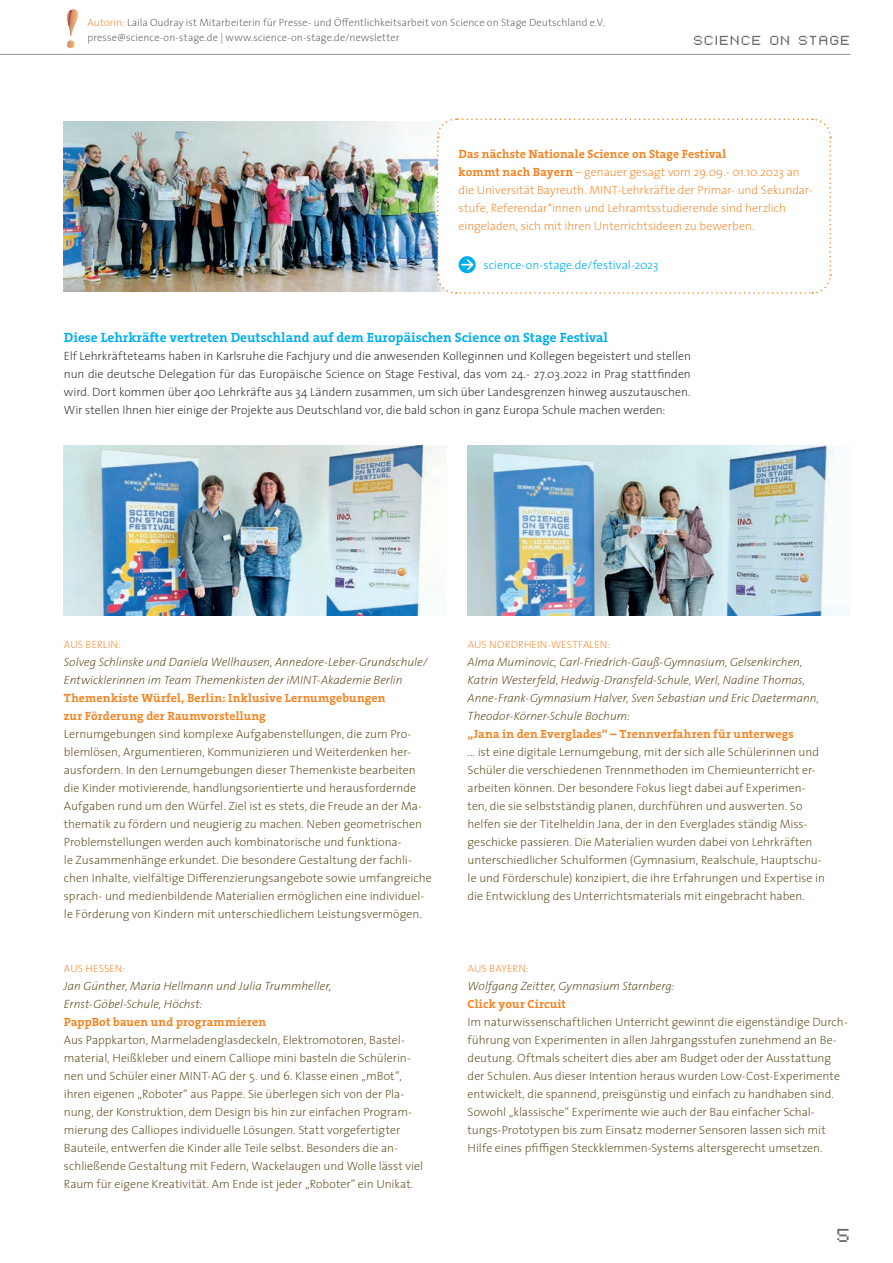
<style>
.page{position:relative;width:893px;height:1263px;background:#fff}
.page>*{position:absolute;margin:0;border:0;box-sizing:border-box;transform-origin:0 0}
.t1{font:15px "Pixel FJ8 pt 1 Normal";color:#6c6d70}
.t2{font:700 13.5px "The Serif";color:#00aeef}
.t3{font:200 12px/18px "The Sans";color:#564414}
.t4{font:italic 200 12px/18px "The Sans";letter-spacing:-.005em;color:#564414}
.t5{font:200 12px/18px "The Sans";color:#231f20;text-align:justify}
.t6{font:200 12px/18px "The Sans";color:#f58220}
.t7{font:700 12px/18px "The Serif B W7";letter-spacing:.015em;color:#f58220}
.t8{font:300 12px "The Sans";letter-spacing:.005em;color:#00aeef}
.t9{font:200 10.5px/15px "The Sans";letter-spacing:.005em;color:#57585a}
.t10{font:200 10.5px "The Sans";letter-spacing:.015em;color:#f58220}
.t11{font:10.5px "Pixel FJ8 pt 1 Normal";letter-spacing:.16em;color:#6c6d70}
.s1{color:#f58220}
.s2{font-family:"The Serif B W7";font-weight:700}
</style>
<div class="page">
<img style="left:64px;top:121px;width:372px;height:170px">
<hr style="left:0;top:54px;width:850px;height:1px;background:#939598">
<svg style="left:66px;top:9px;width:12px;height:40px"></svg>
<img style="left:468px;top:446px;width:382px;height:170px">
<img style="left:64px;top:446px;width:383px;height:170px">
<svg style="left:436px;top:118px;width:396px;height:176px"></svg>
<p class="t9" style="left:88px;top:15px;width:519px"><span class="s1">Autorin:</span> Laila Oudray ist Mitarbeiterin für Presse- und Öffentlichkeitsarbeit von Science on Stage Deutschland e.V. presse@science-on-stage.de | www.science-on-stage.de/newsletter</p>
<p class="t11" style="left:694px;top:32px;width:158px">SCIENCE ON STAGE</p>
<p class="t7" style="left:459px;top:145px;width:269px">Das nächste Nationale Science on Stage Festival</p>
<p class="t6" style="left:459px;top:164px;width:355px"><span class="s2">kommt nach Bayern</span> – genauer gesagt vom 29.09.- 01.10.2023 an die Universität Bayreuth. MINT-Lehrkräfte der Primar- und Sekundar&shy;stufe, Referendar*innen und Lehramtsstudierende sind herzlich eingeladen, sich mit ihren Unterrichtsideen zu bewerben.</p>
<p class="t8" style="left:483px;top:255px;width:177px">science-on-stage.de/festival-2023</p>
<p class="t2" style="left:64px;top:326px;width:546px">Diese Lehrkräfte vertreten Deutschland auf dem Europäischen Science on Stage Festival</p>
<p class="t5" style="left:64px;top:347px;width:629px">Elf Lehrkräfteteams haben in Karlsruhe die Fachjury und die anwesenden Kolleginnen und Kollegen begeistert und stellen nun die deutsche Delegation für das Europäische Science on Stage Festival, das vom 24.- 27.03.2022 in Prag stattfinden wird. Dort kommen über 400 Lehrkräfte aus 34 Ländern zusammen, um sich über Landesgrenzen hinweg auszutauschen.<br>Wir stellen Ihnen hier einige der Projekte aus Deutschland vor, die bald schon in ganz Europa Schule machen werden:</p>
<p class="t10" style="left:64px;top:639px;width:58px">AUS BERLIN:</p>
<p class="t4" style="left:64px;top:653px;width:365px">Solveg Schlinske und Daniela Wellhausen, Annedore-Leber-Grundschule/<br>Entwicklerinnen im Team Themenkisten der iMINT-Akademie Berlin</p>
<p class="t7" style="left:64px;top:689px;width:323px">Themenkiste Würfel, Berlin: Inklusive Lernumgebungen zur Förderung der Raumvorstellung</p>
<p class="t3" style="left:64px;top:725px;width:369px">Lernumgebungen sind komplexe Aufgabenstellungen, die zum Pro&shy;blemlösen, Argumentieren, Kommunizieren und Weiterdenken her&shy;ausfordern. In den Lernumgebungen dieser Themenkiste bearbeiten die Kinder motivierende, handlungsorientierte und herausfordernde Aufgaben rund um den Würfel. Ziel ist es stets, die Freude an der Ma&shy;thematik zu fördern und neugierig zu machen. Neben geometrischen Problemstellungen werden auch kombinatorische und funktiona-<br>le Zusammenhänge erkundet. Die besondere Gestaltung der fachli&shy;chen Inhalte, vielfältige Differenzierungsangebote sowie umfangreiche sprach- und medienbildende Materialien ermöglichen eine individuel&shy;le Förderung von Kindern mit unterschiedlichem Leistungsvermögen.</p>
<p class="t10" style="left:64px;top:963px;width:62px">AUS HESSEN:</p>
<p class="t4" style="left:64px;top:977px;width:269px">Jan Günther, Maria Hellmann und Julia Trummheller,<br>Ernst-Göbel-Schule, Höchst:</p>
<p class="t7" style="left:64px;top:1013px;width:204px">PappBot bauen und programmieren</p>
<p class="t3" style="left:64px;top:1031px;width:361px">Aus Pappkarton, Marmeladenglasdeckeln, Elektromotoren, Bastel&shy;material, Heißkleber und einem Calliope mini basteln die Schülerin&shy;nen und Schüler einer MINT-AG der 5. und 6. Klasse einen „mBot“, ihren eigenen „Roboter“ aus Pappe. Sie überlegen sich von der Pla&shy;nung, der Konstruktion, dem Design bis hin zur einfachen Program&shy;mierung des Calliopes individuelle Lösungen. Statt vorgefertigter Bauteile, entwerfen die Kinder alle Teile selbst. Besonders die an&shy;schließende Gestaltung mit Federn, Wackelaugen und Wolle lässt viel Raum für eigene Kreativität. Am Ende ist jeder „Roboter“ ein Unikat.</p>
<p class="t10" style="left:468px;top:639px;width:144px">AUS NORDRHEIN-WESTFALEN:</p>
<p class="t4" style="left:468px;top:653px;width:353px">Alma Muminovic, Carl-Friedrich-Gauß-Gymnasium, Gelsenkirchen, Katrin Westerfeld, Hedwig-Dransfeld-Schule, Werl, Nadine Thomas, Anne-Frank-Gymnasium Halver, Sven Sebastian und Eric Daetermann, Theodor-Körner-Schule Bochum:</p>
<p class="t7" style="left:468px;top:725px;width:328px">„Jana in den Everglades“ – Trennverfahren für unterwegs</p>
<p class="t3" style="left:468px;top:743px;width:359px">... ist eine digitale Lernumgebung, mit der sich alle Schülerinnen und Schüler die verschiedenen Trennmethoden im Chemieunterricht er&shy;arbeiten können. Der besondere Fokus liegt dabei auf Experimen&shy;ten, die sie selbstständig planen, durchführen und auswerten. So helfen sie der Titelheldin Jana, der in den Everglades ständig Miss&shy;geschicke passieren. Die Materialien wurden dabei von Lehrkräften unterschiedlicher Schulformen (Gymnasium, Realschule, Hauptschu&shy;le und Förderschule) konzipiert, die ihre Erfahrungen und Expertise in die Entwicklung des Unterrichtsmaterials mit eingebracht haben.</p>
<p class="t10" style="left:468px;top:963px;width:62px">AUS BAYERN:</p>
<p class="t4" style="left:468px;top:977px;width:208px">Wolfgang Zeitter, Gymnasium Starnberg:</p>
<p class="t7" style="left:468px;top:995px;width:100px">Click your Circuit</p>
<p class="t3" style="left:468px;top:1013px;width:382px">Im naturwissenschaftlichen Unterricht gewinnt die eigenständige Durch&shy;führung von Experimenten in allen Jahrgangsstufen zunehmend an Be&shy;deutung. Oftmals scheitert dies aber am Budget oder der Ausstattung der Schulen. Aus dieser Intention heraus wurden Low-Cost-Experimente entwickelt, die spannend, preisgünstig und einfach zu handhaben sind.<br>Sowohl „klassische“ Experimente wie auch der Bau einfacher Schal&shy;tungs-Prototypen bis zum Einsatz moderner Sensoren lassen sich mit Hilfe eines pfiffigen Steckklemmen-Systems altersgerecht umsetzen.</p>
<p class="t1" style="left:837px;top:1223px;width:15px">5</p>
</div>
